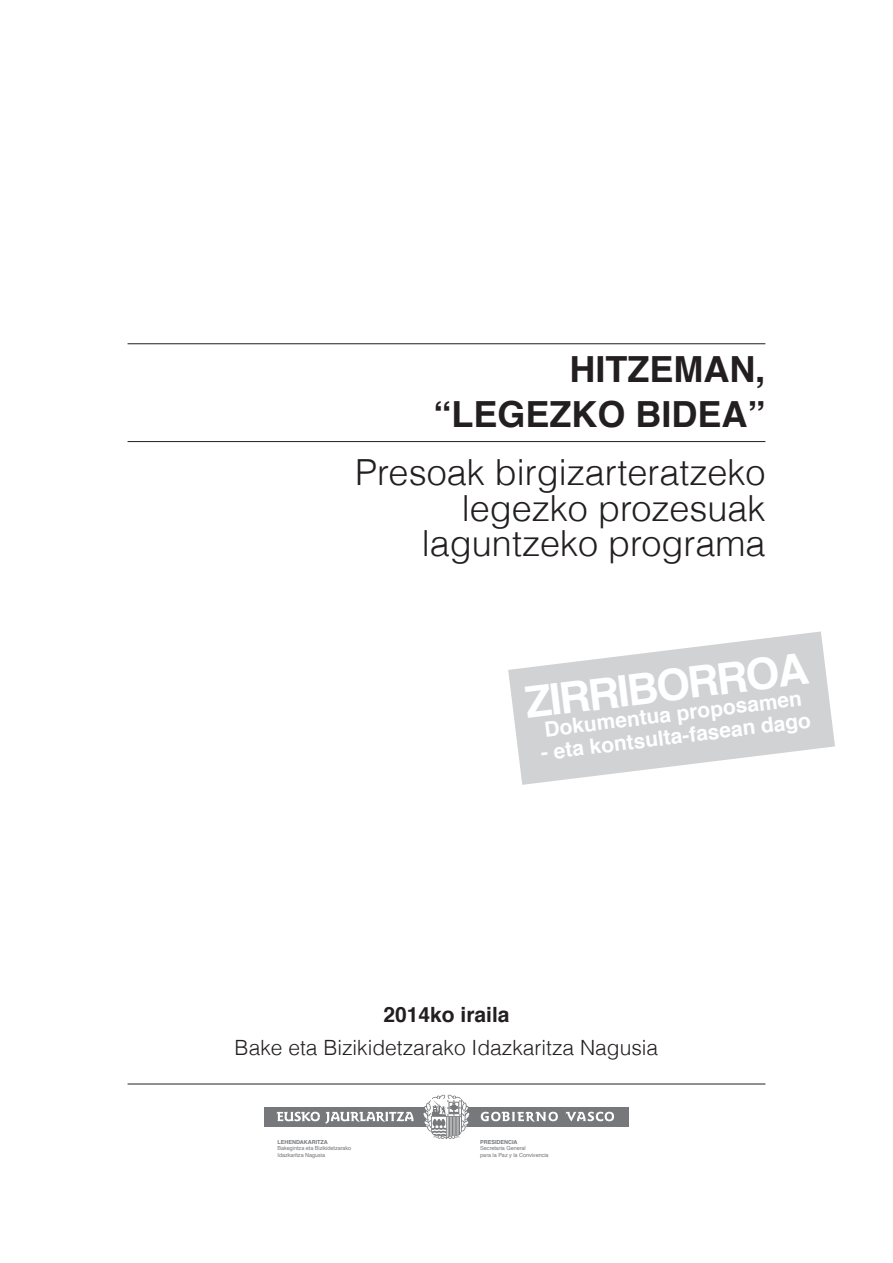
<style>
.page{position:relative;width:893px;height:1263px;background:#fff}
.page>*{position:absolute;margin:0;border:0;box-sizing:border-box;transform-origin:0 0}
.Titulo{font:700 43.5px "Helvetica";color:#fff}
.Titulo-2{font:300 36px "Helvetica";color:#231f20}
.Titulo-3{font:700 36px "Helvetica";color:#231f20}
.Titulo-4{font:700 21px "Helvetica";color:#fff}
.subtitulo{font:300 21px "Helvetica";color:#231f20}
.Titulo-5{font:700 21px "Helvetica";color:#231f20}
.t1{font:5.55px/6.6px "Helvetica";letter-spacing:-.01em;color:#76787b}
.t2{font:700 5.55px "Helvetica";letter-spacing:-.01em;color:#76787b}
</style>
<div class="page">
<hr style="left:128px;top:343px;width:637px;height:1px;background:#231f20">
<hr style="left:128px;top:441px;width:637px;height:1px;background:#231f20">
<hr style="left:128px;top:1084px;width:637px;height:1px;background:#231f20">
<svg style="left:264px;top:1126px;width:365px;height:1px"></svg>
<div style="left:264px;top:1107px;width:365px;height:19px;background:#76787b"></div>
<svg style="left:276px;top:1112px;width:138px;height:11px"></svg>
<svg style="left:481px;top:1112px;width:77px;height:10px"></svg>
<svg style="left:565px;top:1112px;width:49px;height:9px"></svg>
<svg style="left:422px;top:1094px;width:48px;height:45px"></svg>
<svg style="left:508px;top:631px;width:327px;height:154px;fill:#d1d2d4"></svg>
<p class="Titulo-3" style="left:569px;top:341px;width:197px">HITZEMAN,</p>
<p class="Titulo-3" style="left:433px;top:385px;width:334px">“LEGEZKO BIDEA”</p>
<p class="Titulo-2" style="left:355px;top:443px;width:412px">Presoak birgizarteratzeko</p>
<p class="Titulo-2" style="left:462px;top:479px;width:305px">legezko prozesuak</p>
<p class="Titulo-2" style="left:422px;top:514px;width:345px">laguntzeko programa</p>
<p class="Titulo" style="left:521px;top:668px;width:287px;rotate:-7deg">ZIRRIBORROA</p>
<p class="Titulo-4" style="left:542px;top:713px;width:261px;rotate:-7deg">Dokumentua proposamen</p>
<p class="Titulo-4" style="left:539px;top:736px;width:273px;rotate:-7deg">- eta kontsulta-fasean dago</p>
<p class="Titulo-5" style="left:383px;top:998px;width:128px">2014ko iraila</p>
<p class="subtitulo" style="left:235px;top:1031px;width:425px">Bake eta Bizikidetzarako Idazkaritza Nagusia</p>
<p class="t2" style="left:277px;top:1137px;width:52px">LEHENDAKARITZA</p>
<p class="t1" style="left:277px;top:1145px;width:75px">Bakegintza eta Bizikidetzarako<br>Idazkaritza Nagusia</p>
<p class="t2" style="left:480px;top:1137px;width:39px">PRESIDENCIA</p>
<p class="t1" style="left:480px;top:1145px;width:47px">Secretaria General</p>
<p class="t1" style="left:480px;top:1152px;width:70px">para la Paz y la Convivencia</p>
</div>
